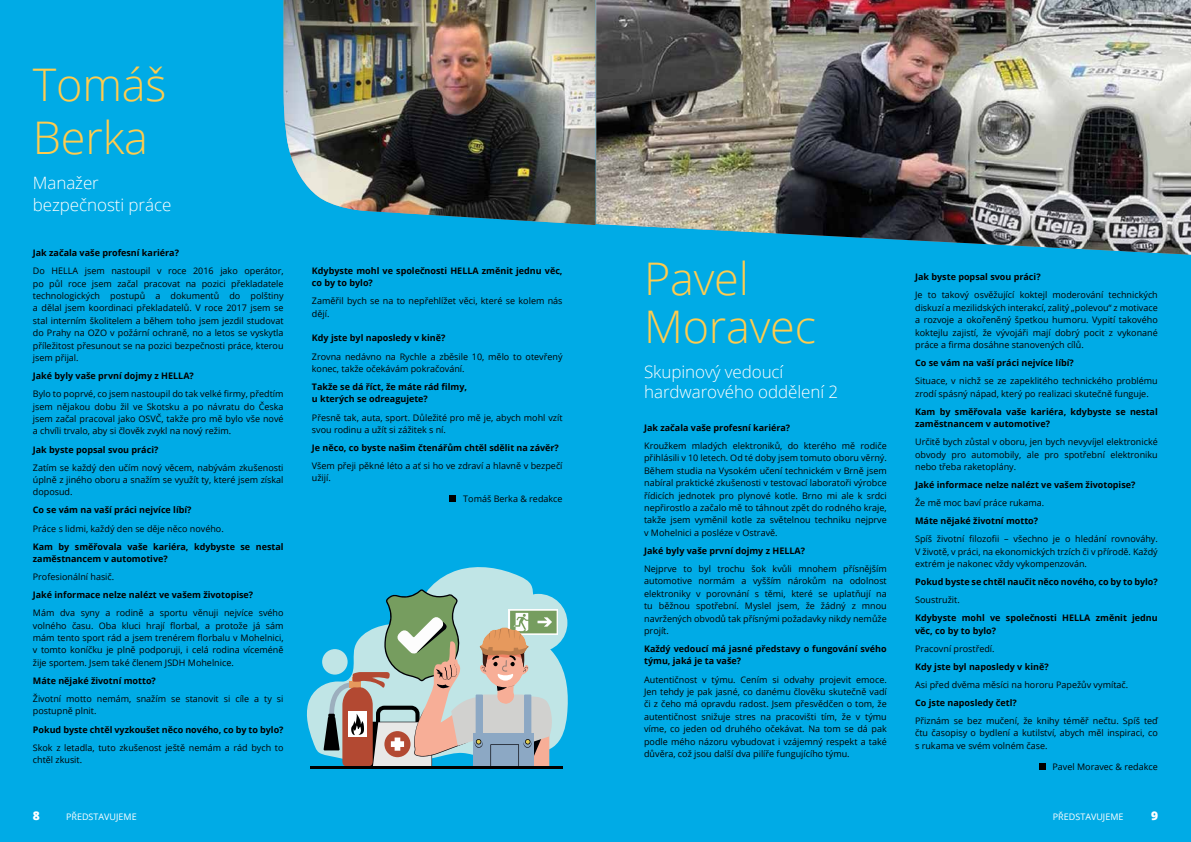
<style>
.page{position:relative;width:1191px;height:842px;background:#00abe6}
.page>*{position:absolute;margin:0;border:0;box-sizing:border-box;transform-origin:0 0}
.t1{font:300 45px/53.7px "Open Sans";letter-spacing:-.005em;color:#ffcc4e}
.t2{font:300 17px/22px "Open Sans";letter-spacing:-.005em;color:#fff}
.t3{font:800 12px "Open Sans";color:#fff}
.t4{font:9px/12.4px "Open Sans";color:#000;text-align:justify}
.t5{font:700 9px/12.4px "Open Sans";color:#000}
.t6{font:9px "Open Sans";color:#fff}
</style>
<div class="page">
<svg style="left:307px;top:567px;width:261px;height:188px"></svg>
<div style="left:509px;top:594px;width:58px;height:58px;background:#c0e5e6;border-radius:50%"></div>
<svg style="left:556px;top:609px;width:2px;height:26px"></svg>
<hr style="left:310px;top:766px;width:253px;height:3px;background:#000">
<svg style="left:323px;top:589px;width:233px;height:177px;background:#9fb6b3"></svg>
<svg style="left:450px;top:496px;width:6px;height:6px"></svg>
<img style="left:283px;top:0;width:312px;height:225px">
<div style="left:1039px;top:763px;width:6px;height:7px;background:#000"></div>
<img style="left:596px;top:0;width:595px;height:255px">
<h1 class="t1" style="left:33px;top:56px;width:135px">Tomáš<br>Berka</h1>
<h2 class="t2" style="left:33px;top:172px;width:140px">Manažer bezpečnosti práce</h2>
<p class="t5" style="left:33px;top:246px;width:148px">Jak začala vaše profesní kariéra?</p>
<p class="t4" style="left:33px;top:265px;width:32px">Do HELLA</p>
<p class="t4" style="left:33px;top:265px;width:252px;text-indent:52px">jsem nastoupil v roce 2016 jako operátor, po půl roce jsem začal pracovat na pozici překladatele technologických postupů a dokumentů do polštiny a dělal jsem koordinaci překladatelů. V roce 2017 jsem se stal interním školitelem a během toho jsem jezdil studovat do Prahy na OZO</p>
<p class="t4" style="left:33px;top:327px;width:252px;text-indent:77px">v požární ochraně, no a letos se vyskytla příležitost přesunout se na pozici bezpečnosti práce, kterou jsem přijal.</p>
<p class="t5" style="left:33px;top:369px;width:162px">Jaké byly vaše první dojmy z HELLA?</p>
<p class="t4" style="left:33px;top:387px;width:252px">Bylo to poprvé, co jsem nastoupil do tak velké firmy, předtím jsem nějakou dobu žil ve Skotsku a po návratu do Česka jsem začal pracoval jako OSVČ, takže pro mě bylo vše nové a chvíli trvalo, aby si člověk zvykl na nový režim.</p>
<p class="t5" style="left:33px;top:443px;width:127px">Jak byste popsal svou práci?</p>
<p class="t4" style="left:33px;top:461px;width:252px">Zatím se každý den učím nový věcem, nabývám zkušenosti úplně z jiného oboru a snažím se využít ty, které jsem získal doposud.</p>
<p class="t5" style="left:33px;top:504px;width:160px">Co se vám na vaší práci nejvíce líbí?</p>
<p class="t4" style="left:33px;top:522px;width:192px">Práce s lidmi, každý den se děje něco nového.</p>
<p class="t5" style="left:33px;top:540px;width:252px">Kam by směřovala vaše kariéra, kdybyste se nestal zaměstnancem v automotive?</p>
<p class="t4" style="left:33px;top:570px;width:83px">Profesionální hasič.</p>
<p class="t5" style="left:33px;top:588px;width:222px">Jaké informace nelze nalézt ve vašem životopise?</p>
<p class="t4" style="left:33px;top:606px;width:252px">M ám dva syny a rodině a sportu věnuji nejvíce svého volného času. Oba kluci hrají florbal, a protože já sám mám tento sport rád a jsem trenérem florbalu v Mohelnici, v tomto koníčku je plně podporuji, i celá rodina víceméně žije sportem. Jsem také členem JSDH Mohelnice.</p>
<p class="t5" style="left:33px;top:674px;width:124px">Máte nějaké životní motto?</p>
<p class="t4" style="left:33px;top:692px;width:252px">Životní motto nemám, snažím se stanovit si cíle a ty si postupně plnit.</p>
<p class="t5" style="left:33px;top:723px;width:252px">Pokud byste chtěl vyzkoušet něco nového, co by to bylo?</p>
<p class="t4" style="left:33px;top:741px;width:252px">Skok z letadla, tuto zkušenost ještě nemám a rád bych to chtěl zkusit.</p>
<p class="t5" style="left:312px;top:264px;width:152px">Kdybyste mohl ve společnosti Hella</p>
<p class="t5" style="left:482px;top:264px;width:82px">změnit jednu věc,</p>
<p class="t5" style="left:312px;top:276px;width:62px">co by to bylo?</p>
<p class="t4" style="left:312px;top:295px;width:252px">Zaměřil bych se na to nepřehlížet věci, které se kolem nás dějí.</p>
<p class="t5" style="left:312px;top:332px;width:135px">Kdy jste byl naposledy v kině?</p>
<p class="t4" style="left:312px;top:350px;width:252px">Zrovna nedávno na Rychle a zběsile 10, mělo to otevřený konec, takže očekávám pokračování.</p>
<p class="t5" style="left:312px;top:380px;width:157px">Takže se dá říct, že máte rád filmy, u kterých se odreagujete?</p>
<p class="t4" style="left:312px;top:411px;width:252px">Přesně tak, auta, sport. Důležité pro mě je, abych mohl vzít svou rodinu a užít si zážitek s ní.</p>
<p class="t5" style="left:312px;top:441px;width:248px">Je něco, co byste našim čtenářům chtěl sdělit na závěr?</p>
<p class="t4" style="left:312px;top:459px;width:252px">Všem přeji pěkné léto a ať si ho ve zdraví a hlavně v bezpečí užijí.</p>
<p class="t4" style="left:463px;top:493px;width:101px">Tomáš Berka &amp; redakce</p>
<h1 class="t1" style="left:644px;top:254px;width:173px;line-height:48px">Pavel<br>Moravec</h1>
<h2 class="t2" style="left:644px;top:362px;width:196px;line-height:20px">Skupinový vedoucí hardwarového oddělení 2</h2>
<p class="t5" style="left:644px;top:421px;width:148px">Jak začala vaše profesní kariéra?</p>
<p class="t4" style="left:644px;top:439px;width:244px">Kroužkem mladých elektroniků, do kterého mě rodiče přihlásili v 10 letech. Od té doby jsem tomuto oboru věrný.<br>Během studia na Vysokém učení technickém v Brně jsem nabíral praktické zkušenosti v testovací laboratoři výrobce řídicích jednotek pro plynové kotle. Brno mi ale k srdci nepřirostlo a začalo mě to táhnout zpět do rodného kraje, takže jsem vyměnil kotle za světelnou techniku nejprve v M ohelnici a posléze v Ostravě.</p>
<p class="t5" style="left:644px;top:544px;width:162px">Jaké byly vaše první dojmy z HELLA?</p>
<p class="t4" style="left:644px;top:562px;width:244px">N ejprve to byl trochu šok kvůli mnohem přísnějším automotive normám a vyšším nárokům na odolnost elektroniky v porovnání s těmi, které se uplatňují na tu běžnou spotřební. Myslel jsem, že žádný z mnou navržených obvodů tak přísnými požadavky nikdy nemůže projít.</p>
<p class="t5" style="left:644px;top:642px;width:244px">Každý vedoucí má jasné představy o fungování svého týmu, jaká je ta vaše?</p>
<p class="t4" style="left:644px;top:673px;width:244px">Autentičnost v týmu. Cením si odvahy projevit emoce.<br>Jen tehdy je pak jasné, co danému člověku skutečně vadí či z čeho má opravdu radost. Jsem přesvědčen o tom, že autentičnost snižuje stres na pracovišti tím, že v týmu víme, co jeden od druhého očekávat. N a tom se dá pak podle mého názoru vybudovat i vzájemný respekt a také důvěra, což jsou další dva pilíře fungujícího týmu.</p>
<p class="t5" style="left:915px;top:271px;width:127px">Jak byste popsal svou práci?</p>
<p class="t4" style="left:915px;top:289px;width:244px">Je to takový osvěžující koktejl moderování technických diskuzí a mezilidských interakcí, zalitý „polevou“ z motivace a rozvoje a okořeněný špetkou humoru. Vypití takového koktejlu zajistí, že vývojáři mají dobrý pocit z vykonané práce a firma dosáhne stanovených cílů.</p>
<p class="t5" style="left:915px;top:356px;width:160px">Co se vám na vaší práci nejvíce líbí?</p>
<p class="t4" style="left:915px;top:374px;width:244px">Situace, v nichž se ze zapeklitého technického problému zrodí spásný nápad, který po realizaci skutečně funguje.</p>
<p class="t5" style="left:915px;top:405px;width:244px">Kam by směřovala vaše kariéra, kdybyste se nestal zaměstnancem v automotive?</p>
<p class="t4" style="left:915px;top:435px;width:244px">U rčitě bych zůstal v oboru, jen bych nevyvíjel elektronické obvody pro automobily, ale pro spotřební elektroniku nebo třeba raketoplány.</p>
<p class="t5" style="left:915px;top:478px;width:222px">Jaké informace nelze nalézt ve vašem životopise?</p>
<p class="t4" style="left:915px;top:496px;width:130px">Že mě moc baví práce rukama.</p>
<p class="t5" style="left:915px;top:514px;width:124px">Máte nějaké životní motto?</p>
<p class="t4" style="left:915px;top:533px;width:244px">Spíš životní filozofii – všechno je o hledání rovnováhy.<br>V životě, v práci, na ekonomických trzích či v přírodě. Každý extrém je nakonec vždy vykompenzován.</p>
<p class="t5" style="left:915px;top:575px;width:244px">Pokud byste se chtěl naučit něco nového, co by to bylo?</p>
<p class="t4" style="left:915px;top:593px;width:46px">Soustružit.</p>
<p class="t5" style="left:915px;top:612px;width:244px">Kdybyste mohl ve společnosti HELLA změnit jednu věc, co by to bylo?</p>
<p class="t4" style="left:915px;top:642px;width:81px">Pracovní prostředí.</p>
<p class="t5" style="left:915px;top:660px;width:135px">Kdy jste byl naposledy v kině?</p>
<p class="t4" style="left:915px;top:678px;width:214px">Asi před dvěma měsíci na hororu Papežův vymítač.</p>
<p class="t5" style="left:915px;top:696px;width:103px">Co jste naposledy četl?</p>
<p class="t4" style="left:915px;top:714px;width:244px">Přiznám se bez mučení, že knihy téměř nečtu. Spíš teď čtu časopisy o bydlení a kutilství, abych měl inspiraci, co s rukama ve svém volném čase.</p>
<p class="t4" style="left:1052px;top:760px;width:107px">Pavel M oravec &amp; redakce</p>
<h3 class="t3" style="left:33px;top:806px;width:9px">8</h3>
<h3 class="t3" style="left:1151px;top:806px;width:9px">9</h3>
<p class="t6" style="left:66px;top:810px;width:50px">PŘE DSTAVUJEME</p>
<p class="t6" style="left:1052px;top:810px;width:50px">PŘE DSTAVUJEME</p>
</div>
